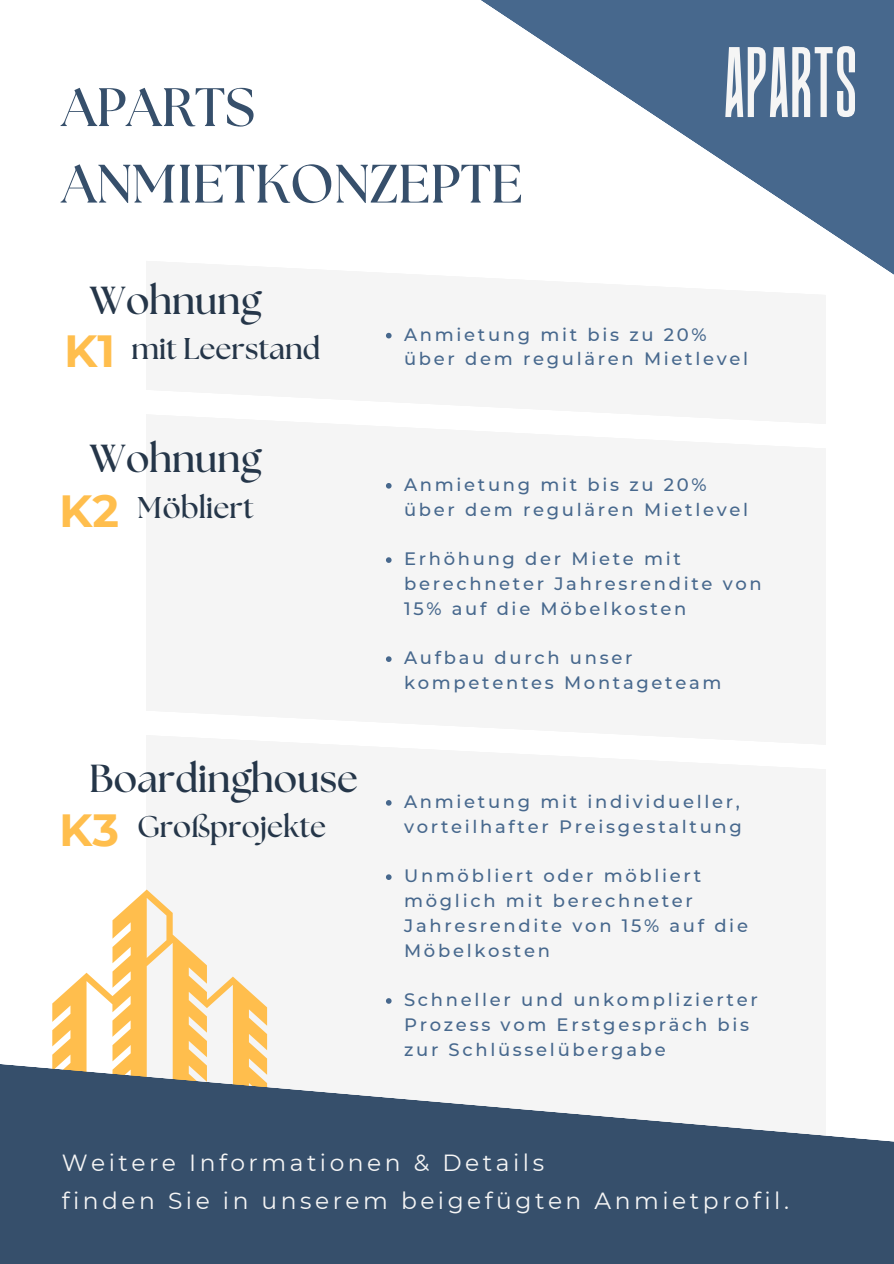
<style>
.page{position:relative;width:894px;height:1264px;background:#fff}
.page>*{position:absolute;margin:0;border:0;box-sizing:border-box;transform-origin:0 0}
.t1{font:700 74.85px "August";color:#f5f5f5}
.t2{font:700 54px/76.5px "The Seasons";color:#364f6b}
.t3{font:700 45px "Montserrat";color:#ffbe4d}
.t4{font:700 39px "The Seasons";color:#253649}
.t5{font:700 30px "The Seasons";color:#253649}
.t6{font:23.4px/38.2px "Montserrat";letter-spacing:.15em;color:#f5f5f5}
.t7{font:500 18px/24.8px "Montserrat";letter-spacing:.15em;color:#47688d}
</style>
<div class="page">
<div style="left:147px;top:218px;width:678px;height:1045px;background:#f5f5f5"></div>
<svg style="left:387px;top:0;width:506px;height:489px"></svg>
<svg style="left:52px;top:889px;width:215px;height:173px"></svg>
<svg style="left:0;top:1062px;width:893px;height:201px;fill:#364f6b"></svg>
<svg style="left:386px;top:333px;width:5px;height:5px"></svg>
<svg style="left:387px;top:389px;width:506px;height:66px"></svg>
<svg style="left:386px;top:483px;width:5px;height:5px"></svg>
<svg style="left:386px;top:557px;width:5px;height:6px"></svg>
<svg style="left:386px;top:656px;width:5px;height:6px"></svg>
<svg style="left:386px;top:800px;width:5px;height:5px"></svg>
<svg style="left:386px;top:874px;width:5px;height:6px"></svg>
<svg style="left:386px;top:998px;width:5px;height:5px"></svg>
<h3 class="t2" style="left:62px;top:72px;width:462px">APARTS<br>ANMIETKONZEPTE</h3>
<h3 class="t1" style="left:723px;top:36px;width:135px">APARTS</h3>
<h2 class="t4" style="left:90px;top:282px;width:173px">Wohnung</h2>
<h2 class="t5" style="left:132px;top:335px;width:190px">mit Leerstand</h2>
<p class="t3" style="left:64px;top:323px;width:52px">K1</p>
<h1 class="t4" style="left:90px;top:441px;width:173px">Wohnung</h1>
<h1 class="t5" style="left:138px;top:493px;width:118px">Möbliert</h1>
<h4 class="t3" style="left:59px;top:483px;width:61px">K2</h4>
<p class="t4" style="left:89px;top:761px;width:270px">Boardinghouse</p>
<p class="t5" style="left:137px;top:813px;width:190px">Großprojekte</p>
<h3 class="t3" style="left:59px;top:802px;width:61px">K3</h3>
<p class="t7" style="left:404px;top:322px;width:345px">Anmietung mit bis zu 20% über dem regulären Mietlevel</p>
<p class="t7" style="left:404px;top:472px;width:345px">Anmietung mit bis zu 20% über dem regulären Mietlevel</p>
<p class="t7" style="left:404px;top:546px;width:359px">Erhöhung der Miete mit berechneter Jahresrendite von<br>15% auf die Möbelkosten</p>
<p class="t7" style="left:404px;top:645px;width:319px">Aufbau durch unser kompetentes Montageteam</p>
<p class="t7" style="left:404px;top:789px;width:339px">Anmietung mit individueller, vorteilhafter Preisgestaltung</p>
<p class="t7" style="left:404px;top:863px;width:345px">Unmöbliert oder möbliert möglich mit berechneter<br>Jahresrendite von 15% auf die<br>Möbelkosten</p>
<h5 class="t7" style="left:404px;top:987px;width:355px">Schneller und unkomplizierter<br>Prozess vom Erstgespräch bis zur Schlüsselübergabe</h5>
<h5 class="t6" style="left:62px;top:1143px;width:728px">Weitere Informationen &amp; Details<br>finden Sie in unserem beigefügten Anmietprofil.</h5>
</div>
